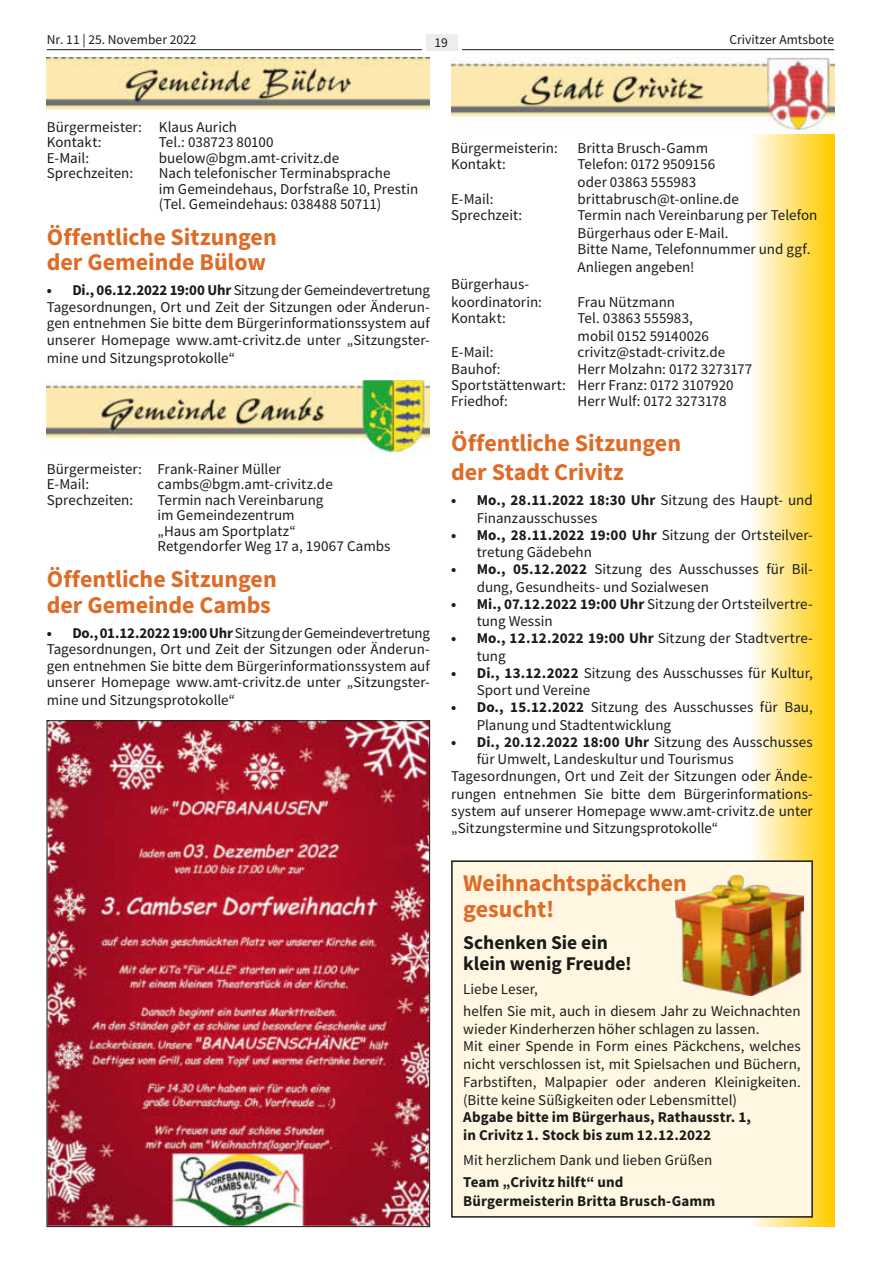
<style>
.page{position:relative;width:881px;height:1263px;background:#fff}
.page>*{position:absolute;margin:0;border:0;box-sizing:border-box;transform-origin:0 0}
.t1{font:700 24px/25.8px "Source Sans Pro";color:#de6b26}
.t2{font:700 19.5px/20.9px "Source Sans Pro";color:#1a1a18}
.t3{font:15px/17.2px "Source Sans Pro";letter-spacing:.005em;color:#1a1a18}
.t4{font:700 15px/17.7px "Source Sans Pro";letter-spacing:.005em;color:#1a1a18}
.t5{font:13.5px "Source Sans Pro";color:#1a1a18}
.s1{font-weight:700}
.s2{font-weight:400}
</style>
<div class="page">
<hr style="left:47px;top:49px;width:786px;height:1px;background:#1a1a18">
<div style="left:422px;top:26px;width:39px;height:29px;background:#fff"></div>
<div style="left:425px;top:34px;width:32px;height:16px;background:#eceded"></div>
<div style="left:748px;top:57px;width:85px;height:1170px;background:linear-gradient(to right,#fff,#fbc700)"></div>
<img style="left:451px;top:57px;width:382px;height:76px">
<img style="left:47px;top:57px;width:382px;height:53px">
<img style="left:47px;top:380px;width:382px;height:73px">
<img style="left:49px;top:722px;width:378px;height:503px">
<div style="left:451px;top:861px;width:360px;height:356px;background:#fff7e2"></div>
<div style="left:451px;top:860px;width:361px;height:357px;border:2px solid #1a1a18"></div>
<img style="left:675px;top:875px;width:128px;height:120px">
<p class="t5" style="left:47px;top:31px;width:151px">Nr. 11 | 25. November 2022</p>
<p class="t5" style="left:434px;top:34px;width:15px">19</p>
<p class="t5" style="left:729px;top:31px;width:106px">Crivitzer Amtsbote</p>
<p class="t3" style="left:47px;top:119px;width:192px;line-height:15.5px">Bürgermeister: Klaus Aurich<br>Kontakt:</p>
<p class="t3" style="left:159px;top:133px;width:116px">Tel.: 038723 80100</p>
<p class="t3" style="left:47px;top:149px;width:44px">E-Mail:</p>
<p class="t3" style="left:159px;top:149px;width:182px">buelow@bgm.amt-crivitz.de</p>
<p class="t3" style="left:47px;top:164px;width:88px">Sprechzeiten:</p>
<p class="t3" style="left:159px;top:165px;width:261px;line-height:15.5px">Nach telefonischer Terminabsprache<br>im Gemeindehaus, Dorfstraße 10, Prestin (Tel. Gemeindehaus: 038488 50711)</p>
<h1 class="t1" style="left:47px;top:223px;width:231px">Öffentliche Sitzungen der Gemeinde Bülow</h1>
<p class="t3" style="left:47px;top:282px;width:384px;line-height:16.5px;text-align:justify"><span class="s1">• Di., 06.12.2022 19:00 Uhr</span> Sitzung der Gemeindevertretung Tagesordnungen, Ort und Zeit der Sitzungen oder Änderun&shy;gen entnehmen Sie bitte dem Bürgerinformationssystem auf unserer Homepage www.amt-crivitz.de unter „Sitzungster-</p>
<p class="t3" style="left:47px;top:349px;width:190px">mine und Sitzungsprotokolle“</p>
<p class="t3" style="left:47px;top:461px;width:236px;line-height:15.5px">Bürgermeister: Frank-Rainer Müller<br>E-Mail:</p>
<p class="t3" style="left:157px;top:475px;width:177px">cambs@bgm.amt-crivitz.de</p>
<p class="t3" style="left:47px;top:491px;width:88px">Sprechzeiten:</p>
<p class="t3" style="left:157px;top:492px;width:234px;line-height:15.5px">Termin nach Vereinbarung<br>im Gemeindezentrum<br>„Haus am Sportplatz“<br>Retgendorfer Weg 17 a, 19067 Cambs</p>
<h1 class="t1" style="left:47px;top:565px;width:231px">Öffentliche Sitzungen der Gemeinde Cambs</h1>
<p class="t3" style="left:47px;top:624px;width:384px;line-height:16.5px;text-align:justify"><span class="s1">• Do., 01.12.2022 19:00 Uhr</span> Sitzung der Gemeindevertretung Tagesordnungen, Ort und Zeit der Sitzungen oder Änderun&shy;gen entnehmen Sie bitte dem Bürgerinformationssystem auf unserer Homepage www.amt-crivitz.de unter „Sitzungster-</p>
<p class="t3" style="left:47px;top:691px;width:190px">mine und Sitzungsprotokolle“</p>
<p class="t3" style="left:451px;top:139px;width:108px">Bürgermeisterin:</p>
<p class="t3" style="left:577px;top:139px;width:132px">Britta Brusch-Gamm</p>
<p class="t3" style="left:451px;top:155px;width:56px">Kontakt:</p>
<p class="t3" style="left:577px;top:155px;width:139px;line-height:18px">Telefon: 0172 9509156 oder 03863 555983</p>
<p class="t3" style="left:451px;top:190px;width:44px">E-Mail:</p>
<p class="t3" style="left:577px;top:190px;width:163px">brittabrusch@t-online.de</p>
<p class="t3" style="left:451px;top:206px;width:72px">Sprechzeit:</p>
<p class="t3" style="left:577px;top:206px;width:241px;line-height:18px">Termin nach Vereinbarung per Telefon<br>Bürgerhaus oder E-Mail.</p>
<p class="t3" style="left:577px;top:240px;width:234px;line-height:18px">Bitte Name, Telefonnummer und ggf.<br>Anliegen angeben!</p>
<p class="t3" style="left:451px;top:274px;width:92px;line-height:18px">Bürgerhaus&shy;koordinatorin:</p>
<p class="t3" style="left:577px;top:293px;width:99px">Frau Nützmann</p>
<p class="t3" style="left:451px;top:309px;width:56px">Kontakt:</p>
<p class="t3" style="left:577px;top:309px;width:133px;line-height:18px">Tel. 03863 555983, mobil 0152 59140026</p>
<p class="t3" style="left:451px;top:344px;width:44px">E-Mail:</p>
<p class="t3" style="left:577px;top:344px;width:149px">crivitz@stadt-crivitz.de</p>
<p class="t3" style="left:451px;top:360px;width:51px">Bauhof:</p>
<p class="t3" style="left:451px;top:360px;width:302px;line-height:16.4px;text-indent:126px">Herr Molzahn: 0172 3273177<br>Sportstättenwart: Herr Franz: 0172 3107920<br>Friedhof:</p>
<p class="t3" style="left:577px;top:393px;width:150px">Herr Wulf: 0172 3273178</p>
<h1 class="t1" style="left:451px;top:428px;width:231px;line-height:28.8px">Öffentliche Sitzungen der Stadt Crivitz</h1>
<p class="t3" style="left:476px;top:492px;width:337px;text-indent:-26px"><span class="s1">• Mo., 28.11.2022 18:30 Uhr</span> Sitzung des Haupt- und<br>Finanzausschusses</p>
<p class="t3" style="left:476px;top:526px;width:337px;text-indent:-26px"><span class="s1">• Mo., 28.11.2022 19:00 Uhr</span> Sitzung der Ortsteilver&shy;tretung Gädebehn</p>
<p class="t3" style="left:476px;top:561px;width:337px;text-indent:-26px"><span class="s1">• Mo., 05.12.2022</span> Sitzung des Ausschusses für Bil&shy;dung, Gesundheits- und Sozialwesen</p>
<p class="t3" style="left:476px;top:595px;width:337px;text-indent:-26px"><span class="s1">• Mi., 07.12.2022 19:00 Uhr</span> Sitzung der Ortsteilvertre&shy;tung Wessin</p>
<p class="t3" style="left:476px;top:630px;width:337px;text-indent:-26px"><span class="s1">• Mo., 12.12.2022 19:00 Uhr</span> Sitzung der Stadtvertre&shy;tung</p>
<p class="t3" style="left:476px;top:664px;width:337px;text-indent:-26px"><span class="s1">• Di., 13.12.2022</span> Sitzung des Ausschusses für Kultur,<br>Sport und Vereine</p>
<p class="t3" style="left:476px;top:699px;width:337px;text-indent:-26px"><span class="s1">• Do., 15.12.2022</span> Sitzung des Ausschusses für Bau,<br>Planung und Stadtentwicklung</p>
<p class="t4" style="left:451px;top:733px;width:363px">• Di., 20.12.2022 18:00 Uhr <span class="s2">Sitzung des Ausschusses</span></p>
<p class="t3" style="left:476px;top:750px;width:258px">für Umwelt, Landeskultur und Tourismus</p>
<p class="t3" style="left:451px;top:768px;width:363px">Tagesordnungen, Ort und Zeit der Sitzungen oder Ände-</p>
<p class="t3" style="left:451px;top:785px;width:363px">rungen entnehmen Sie bitte dem Bürgerinformations-</p>
<p class="t3" style="left:451px;top:802px;width:363px">system auf unserer Homepage www.amt-crivitz.de unter</p>
<p class="t3" style="left:451px;top:819px;width:268px">„Sitzungstermine und Sitzungsprotokolle“</p>
<h1 class="t1" style="left:463px;top:869px;width:225px;line-height:26.2px">Weihnachtspäckchen gesucht!</h1>
<h2 class="t2" style="left:463px;top:932px;width:170px">Schenken Sie ein klein wenig Freude!</h2>
<p class="t3" style="left:463px;top:978px;width:339px;line-height:21.9px">Liebe Leser,<br>helfen Sie mit, auch in diesem Jahr zu Weichnachten</p>
<p class="t3" style="left:463px;top:1020px;width:339px;line-height:17.7px">wieder Kinderherzen höher schlagen zu lassen.<br>Mit einer Spende in Form eines Päckchens, welches nicht verschlossen ist, mit Spielsachen und Büchern, Farbstiften, Malpapier oder anderen Kleinigkeiten. (Bitte keine Süßigkeiten oder Lebensmittel)</p>
<p class="t4" style="left:463px;top:1108px;width:289px">Abgabe bitte im Bürgerhaus, Rathausstr. 1, in Crivitz 1. Stock bis zum 12.12.2022</p>
<p class="t3" style="left:463px;top:1151px;width:250px">Mit herzlichem Dank und lieben Grüßen</p>
<p class="t4" style="left:463px;top:1173px;width:253px;line-height:18.5px">Team „Crivitz hilft“ und<br>Bürgermeisterin Britta Brusch-Gamm</p>
</div>
